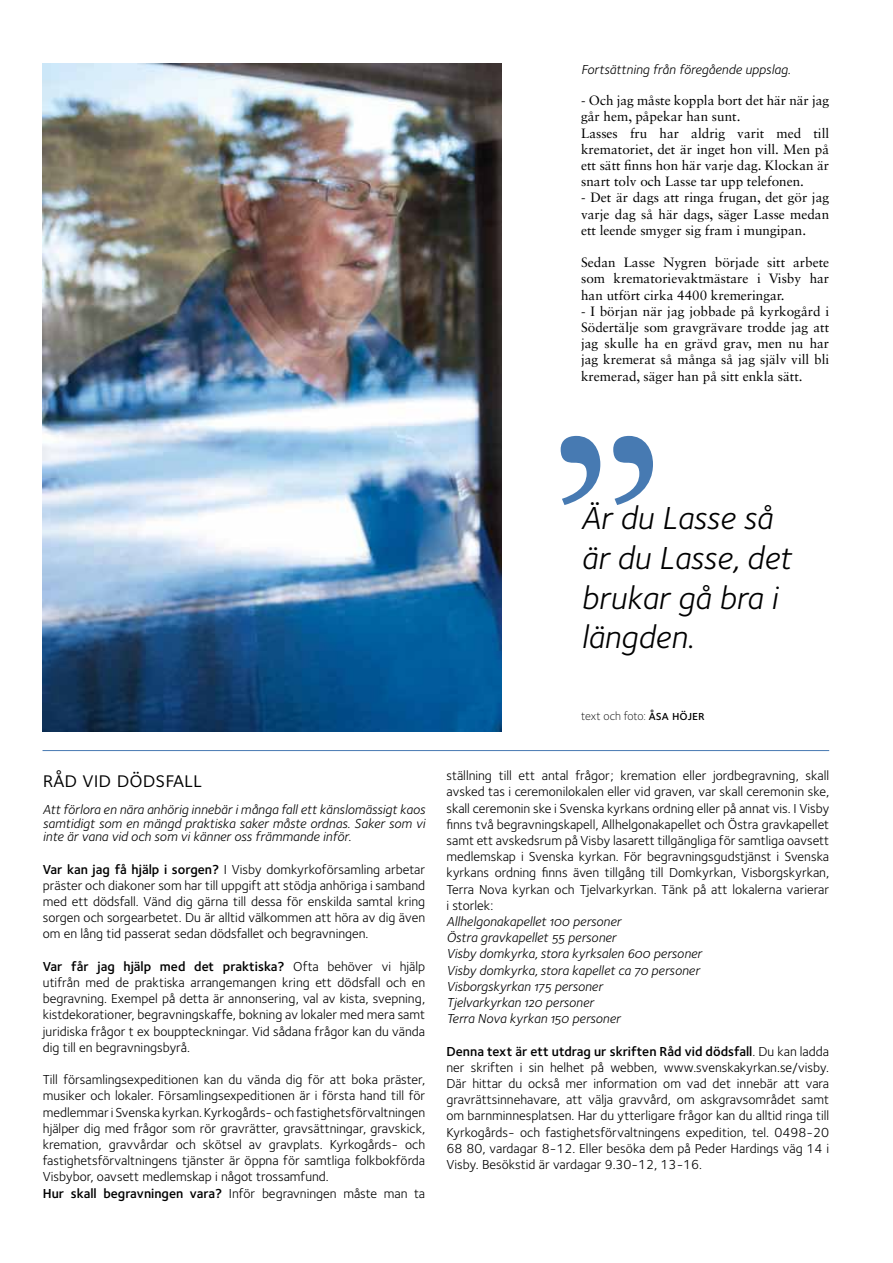
<style>
.page{position:relative;width:893px;height:1263px;background:#fff}
.page>*{position:absolute;margin:0;border:0;box-sizing:border-box;transform-origin:0 0}
.t1{font:258px "Sabon LT Std";color:#477ab2}
.t2{font:33px/39.6px "Foundry Sterling Book Italic OSF";color:#000}
.t3{font:22.5px "Foundry Sterling Book Expert";color:#000}
.t4{font:13.5px/16.2px "Foundry Sterling";color:#000;text-align:justify}
.t5{font:13.5px/16.2px "Sabon LT Std";color:#000;text-align:justify}
.t6{font:13.5px/16.2px "Foundry Sterling Book Italic OSF";color:#000;text-align:justify}
.t7{font:300 12px "Foundry Sterling";letter-spacing:-.015em;color:#000}
.s1{font-weight:600}
.s2{font-family:"Foundry Sterling Medium Expert";font-weight:400;font-size:13.5px}
</style>
<div class="page">
<img style="left:43px;top:64px;width:459px;height:667px">
<hr style="left:43px;top:750px;width:786px;height:1px;background:#477ab2">
<p class="t6" style="left:581px;top:61px;width:211px">Fortsättning från föregående uppslag.</p>
<p class="t5" style="left:581px;top:92px;width:250px;text-align:left">- Och jag måste koppla bort det här när jag går hem, påpekar han sunt.<br>Lasses fru har aldrig varit med till krematoriet, det är inget hon vill. Men på ett sätt finns hon här varje dag. Klockan är snart tolv och Lasse tar upp telefonen.</p>
<p class="t5" style="left:581px;top:189px;width:250px">- Det är dags att ringa frugan, det gör jag varje dag så här dags, säger Lasse medan ett leende smyger sig fram i mungipan.</p>
<p class="t5" style="left:581px;top:254px;width:250px">Sedan Lasse Nygren började sitt arbete som krematorievaktmästare i Visby har han utfört cirka 4400 kremeringar.</p>
<p class="t5" style="left:581px;top:303px;width:250px">- I början när jag jobbade på kyrkogård i Södertälje som gravgrävare trodde jag att jag skulle ha en grävd grav, men nu har jag kremerat så många så jag själv vill bli kremerad, säger han på sitt enkla sätt.</p>
<h1 class="t1" style="left:535px;top:372px;width:145px">”</h1>
<h2 class="t2" style="left:581px;top:498px;width:212px">Är du Lasse så är du Lasse, det brukar gå bra i</h2>
<h2 class="t2" style="left:581px;top:617px;width:115px">längden.</h2>
<h3 class="t3" style="left:43px;top:766px;width:161px">råd vid dödsfall</h3>
<p class="t6" style="left:43px;top:803px;width:384px;line-height:13.5px">Att förlora en nära anhörig innebär i många fall ett känslomässigt kaos samtidigt som en mängd praktiska saker måste ordnas. Saker som vi inte är vana vid och som vi känner oss främmande inför.</p>
<p class="t4" style="left:43px;top:861px;width:384px"><span class="s1">Var kan jag få hjälp i sorgen?</span> I Visby domkyrkoförsamling arbetar präster och diakoner som har till uppgift att stödja anhöriga i samband med ett dödsfall. Vänd dig gärna till dessa för enskilda samtal kring sorgen och sorgearbetet. Du är alltid välkommen att höra av dig även om en lång tid passerat sedan dödsfallet och begravningen.</p>
<p class="t4" style="left:43px;top:958px;width:384px"><span class="s1">Var får jag hjälp med det praktiska?</span> Ofta behöver vi hjälp utifrån med de praktiska arrangemangen kring ett dödsfall och en begravning. Exempel på detta är annonsering, val av kista, svepning, kistdekorationer, begravningskaffe, bokning av lokaler med mera samt juridiska frågor t ex bouppteckningar. Vid sådana frågor kan du vända dig till en begravningsbyrå.</p>
<p class="t4" style="left:43px;top:1071px;width:384px;text-align:left">Till församlingsexpeditionen kan du vända dig för att boka präster, musiker och lokaler. Församlingsexpeditionen är i första hand till för medlemmar i Svenska kyrkan. Kyrkogårds- och fastighetsförvaltningen hjälper dig med frågor som rör gravrätter, gravsättningar, gravskick, kremation, gravvårdar och skötsel av gravplats. Kyrkogårds- och fastighetsförvaltningens tjänster är öppna för samtliga folkbokförda Visbybor, oavsett medlemskap i något trossamfund.<br><span class="s1">Hur skall begravningen vara?</span> Inför begravningen måste man ta</p>
<p class="t7" style="left:581px;top:709px;width:125px">text och foto: <span class="s2">åsa höjer</span></p>
<p class="t4" style="left:446px;top:767px;width:384px">ställning till ett antal frågor; kremation eller jordbegravning, skall avsked tas i ceremonilokalen eller vid graven, var skall ceremonin ske, skall ceremonin ske i Svenska kyrkans ordning eller på annat vis. I Visby finns två begravningskapell, Allhelgonakapellet och Östra gravkapellet samt ett avskedsrum på Visby lasarett tillgängliga för samtliga oavsett medlemskap i Svenska kyrkan. För begravningsgudstjänst i Svenska kyrkans ordning finns även tillgång till Domkyrkan, Visborgskyrkan, Terra Nova kyrkan och Tjelvarkyrkan. Tänk på att lokalerna varierar i storlek:</p>
<p class="t6" style="left:446px;top:913px;width:257px;text-align:left">Allhelgonakapellet 100 personer<br>Östra gravkapellet 55 personer<br>Visby domkyrka, stora kyrksalen 600 personer Visby domkyrka, stora kapellet ca 70 personer Visborgskyrkan 175 personer<br>Tjelvarkyrkan 120 personer<br>Terra Nova kyrkan 150 personer</p>
<p class="t4" style="left:446px;top:1043px;width:384px"><span class="s1">Denna text är ett utdrag ur skriften Råd vid dödsfall</span>. Du kan ladda ner skriften i sin helhet på webben, www.svenskakyrkan.se/visby.<br>Där hittar du också mer information om vad det innebär att vara gravrättsinnehavare, att välja gravvård, om askgravsområdet samt om barnminnesplatsen. Har du ytterligare frågor kan du alltid ringa till Kyrkogårds- och fastighetsförvaltningens expedition, tel. 0498-20<br>68 80, vardagar 8-12. Eller besöka dem på Peder Hardings väg 14 i Visby. Besökstid är vardagar 9.30-12, 13-16.</p>
</div>
